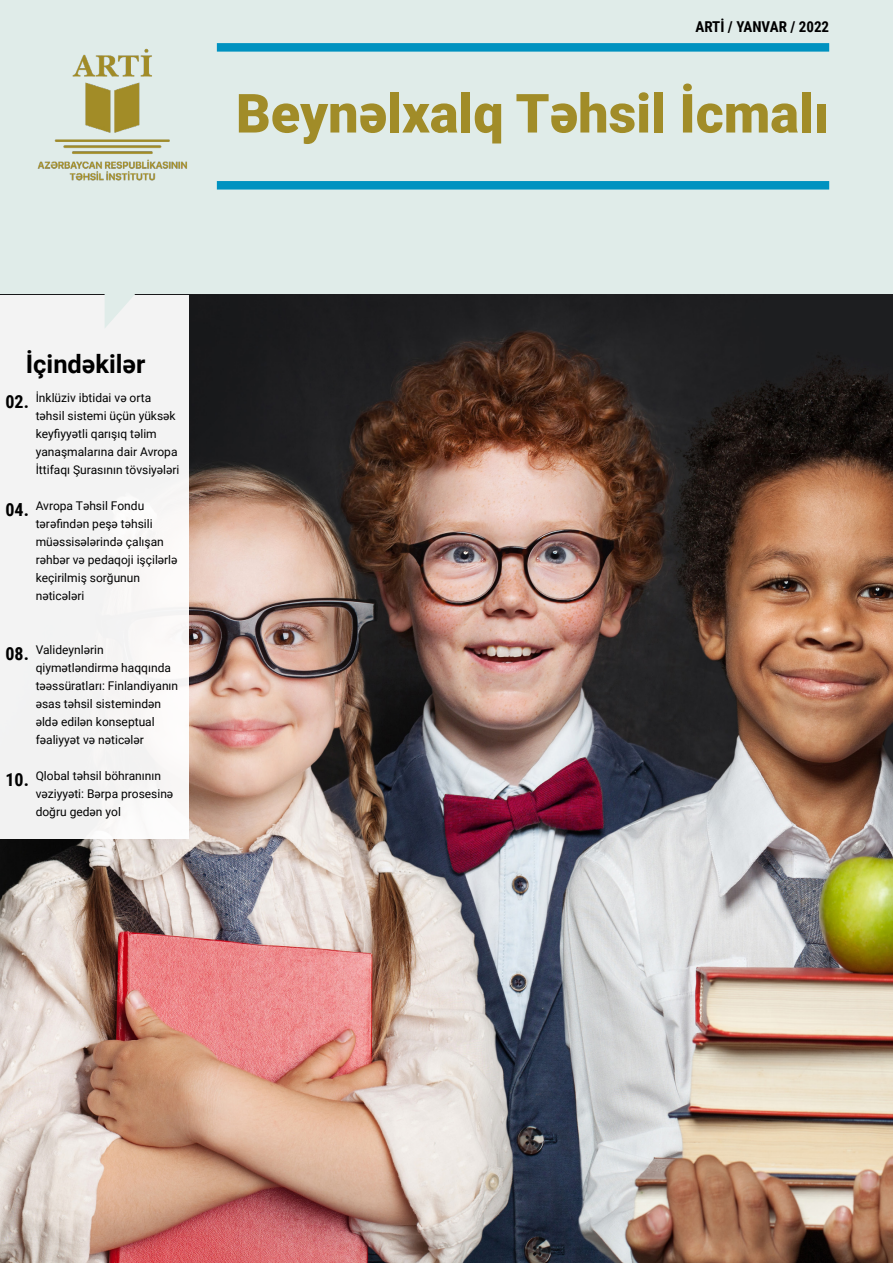
<style>
.page{position:relative;width:893px;height:1263px;background:#fff}
.page>*{position:absolute;margin:0;border:0;box-sizing:border-box;transform-origin:0 0}
.t1{font:900 54px "Roboto";color:#a18c28}
.t2{font:700 25.5px "Roboto";color:#000}
.t3{font:700 18px "Roboto Condensed";color:#000}
.t4{font:700 15px "Roboto Condensed";color:#000}
.t5{font:12px/18px "Roboto";color:#000}
</style>
<div class="page">
<div style="left:0;top:0;width:893px;height:355px;background:#e0ece9"></div>
<img style="left:0;top:295px;width:893px;height:968px">
<div style="left:0;top:295px;width:189px;height:543px;background:#f3f3f3"></div>
<div style="left:217px;top:43px;width:612px;height:9px;background:#0092c0"></div>
<svg style="left:105px;top:294px;width:32px;height:34px"></svg>
<div style="left:217px;top:181px;width:612px;height:9px;background:#0092c0"></div>
<img style="left:37px;top:48px;width:150px;height:133px">
<p class="t4" style="left:695px;top:16px;width:135px">ARTİ / YANVAR / 2022</p>
<h1 class="t1" style="left:236px;top:75px;width:595px">Beynəlxalq Təhsil İcmalı</h1>
<h2 class="t2" style="left:26px;top:346px;width:121px">İçindəkilər</h2>
<h3 class="t3" style="left:6px;top:389px;width:25px">02.</h3>
<h3 class="t3" style="left:6px;top:497px;width:25px">04.</h3>
<p class="t5" style="left:36px;top:388px;width:145px">İnklüziv ibtidai və orta təhsil sistemi üçün yüksək keyfiyyətli qarışıq təlim yanaşmalarına dair Avropa<br>İttifaqı Şurasının tövsiyələri</p>
<p class="t5" style="left:36px;top:496px;width:143px">Avropa Təhsil Fondu tərəfindən peşə təhsili müəssisələrində çalışan rəhbər və pedaqoji işçilərlə keçirilmiş sorğunun nəticələri</p>
<h3 class="t3" style="left:6px;top:641px;width:25px">08.</h3>
<h3 class="t3" style="left:6px;top:767px;width:25px">10.</h3>
<p class="t5" style="left:36px;top:640px;width:144px">Valideynlərin qiymətləndirmə haqqında təəssüratları: Finlandiyanın əsas təhsil sistemindən əldə edilən konseptual fəaliyyət və nəticələr</p>
<p class="t5" style="left:36px;top:766px;width:139px">Qlobal təhsil böhranının vəziyyəti: Bərpa prosesinə doğru gedən yol</p>
</div>
